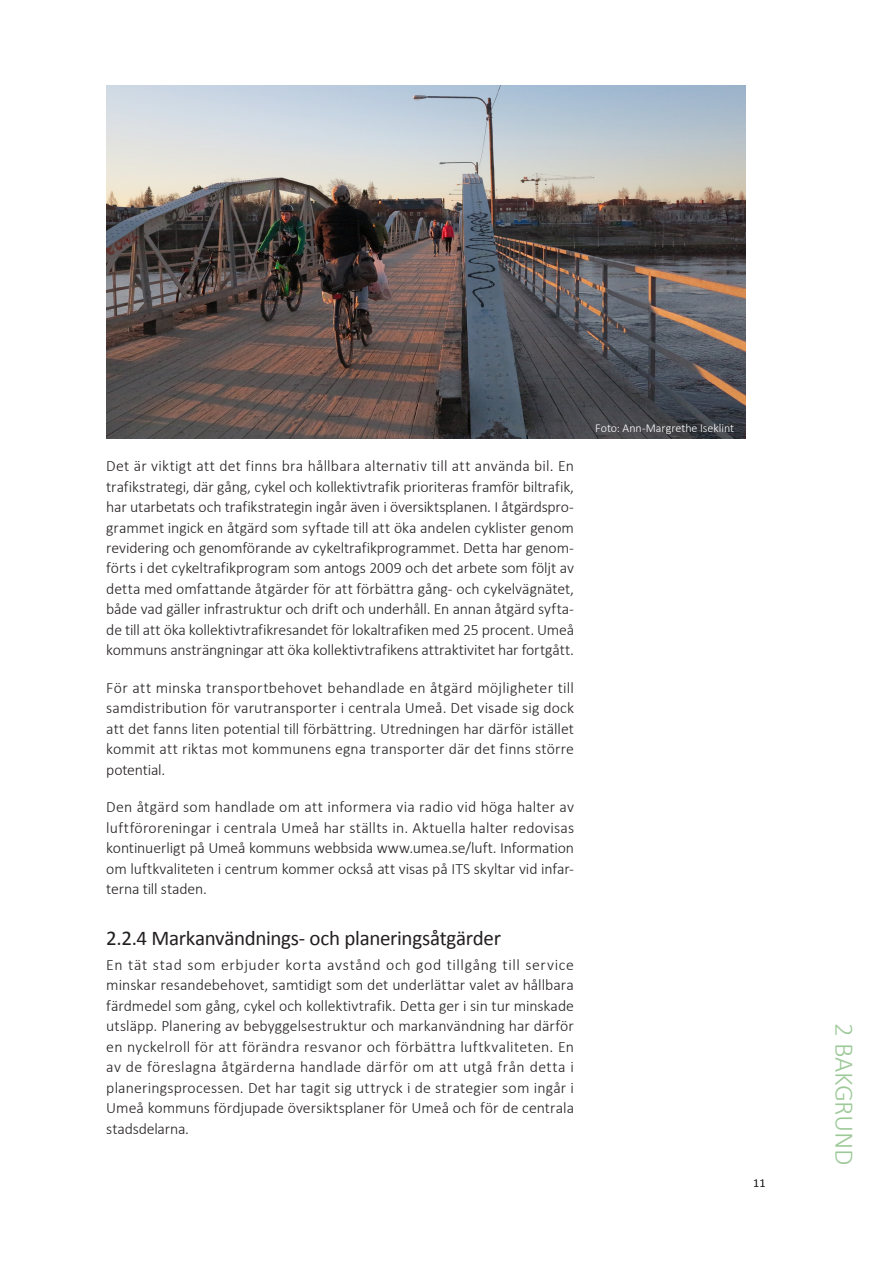
<style>
.page{position:relative;width:893px;height:1263px;background:#fff}
.page>*{position:absolute;margin:0;border:0;box-sizing:border-box;transform-origin:0 0}
.t1{font:300 27px "Calibri";letter-spacing:-.015em;color:#9dc998}
.t2{font:21px "Calibri";letter-spacing:-.015em;color:#231f20}
.t3{font:300 15.75px/20.5px "Calibri";color:#231f20;text-align:justify}
.t4{font:300 12px "Calibri";color:#fff}
.t5{font:300 12px "Calibri";color:#231f20}
</style>
<div class="page">
<img style="left:106px;top:85px;width:639px;height:353px">
<p class="t3" style="left:106px;top:455px;width:469px">Det är viktigt att det finns bra hållbara alternativ till att använda bil. En trafikstrategi, där gång, cykel och kollektivtrafik prioriteras framför biltrafik, har utarbetats och trafikstrategin ingår även i översiktsplanen. I åtgärdspro&shy;grammet ingick en åtgärd som syftade till att öka andelen cyklister genom revidering och genomförande av cykeltrafikprogrammet. Detta har genom&shy;förts i det cykeltrafikprogram som antogs 2009 och det arbete som följt av detta med omfattande åtgärder för att förbättra gång- och cykelvägnätet, både vad gäller infrastruktur och drift och underhåll. En annan åtgärd syfta&shy;de till att öka kollektivtrafikresandet för lokaltrafiken med 25 procent. Umeå kommuns ansträngningar att öka kollektivtrafikens attraktivitet har fortgått.</p>
<p class="t3" style="left:106px;top:677px;width:469px">För att minska transportbehovet behandlade en åtgärd möjligheter till samdistribution för varutransporter i centrala Umeå. Det visade sig dock att det fanns liten potential till förbättring. Utredningen har därför istället kommit att riktas mot kommunens egna transporter där det finns större potential.</p>
<p class="t3" style="left:106px;top:797px;width:469px">Den åtgärd som handlade om att informera via radio vid höga halter av luftföroreningar i centrala Umeå har ställts in. Aktuella halter redovisas kontinuerligt på Umeå kommuns webbsida www.umea.se/luft. Information om luftkvaliteten i centrum kommer också att visas på ITS skyltar vid infar&shy;terna till staden.</p>
<h2 class="t2" style="left:106px;top:925px;width:396px">2.2.4 Markanvändnings- och planeringsåtgärder</h2>
<p class="t3" style="left:106px;top:954px;width:469px">En tät stad som erbjuder korta avstånd och god tillgång till service minskar resandebehovet, samtidigt som det underlättar valet av hållbara färdmedel som gång, cykel och kollektivtrafik. Detta ger i sin tur minskade utsläpp. Planering av bebyggelsestruktur och markanvändning har därför en nyckelroll för att förändra resvanor och förbättra luftkvaliteten. En av de föreslagna åtgärderna handlade därför om att utgå från detta i planeringsprocessen. Det har tagit sig uttryck i de strategier som ingår i Umeå kommuns fördjupade översiktsplaner för Umeå och för de centrala stadsdelarna.</p>
<p class="t4" style="left:595px;top:421px;width:140px">Foto: Ann-Margrethe Iseklint</p>
<p class="t5" style="left:753px;top:1175px;width:14px">11</p>
<h1 class="t1" style="left:861px;top:1023px;width:144px;rotate:90deg">2 BAKGRUND</h1>
</div>
